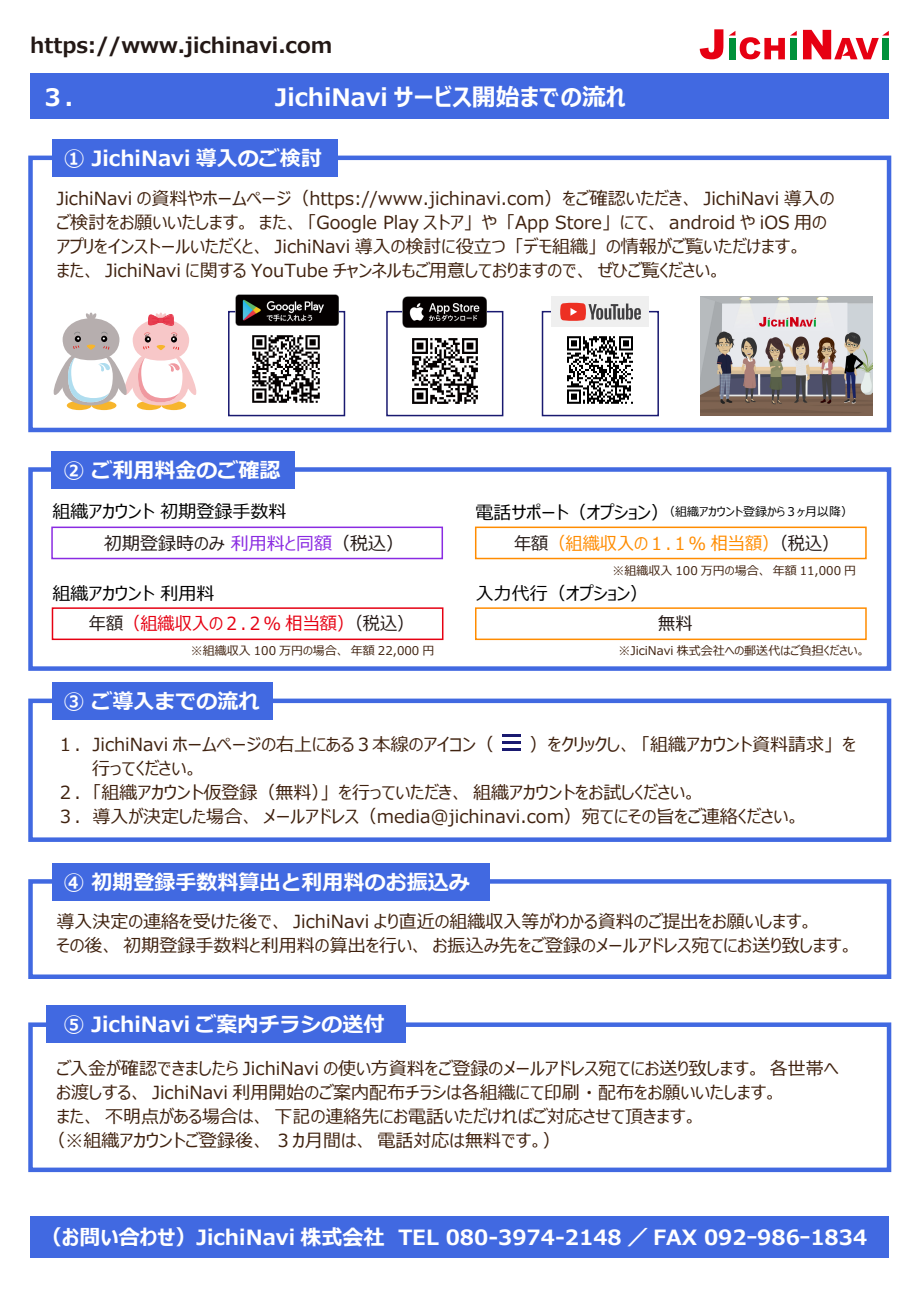
<style>
.page{position:relative;width:919px;height:1289px;background:#fff}
.page>*{position:absolute;margin:0;border:0;box-sizing:border-box;transform-origin:0 0}
.t1{font:700 24px "Meiryo UI";color:#fff}
.t2{font:700 21px "Meiryo";color:#fff}
.t3{font:700 21px "Meiryo UI";color:#fff}
.t4{font:700 21px "Meiryo UI";color:#231815}
.t5{font:18px/24px "Meiryo UI";color:#40220f}
.t6{font:italic 18px/31px "Meiryo UI";color:#000}
.t7{font:18px/30px "Meiryo UI";color:#e60012;scale:.95 1}
.t8{font:18px "Meiryo UI";color:#ff8c00;scale:.95 1}
.t9{font:18px "Meiryo UI";color:#231815;scale:.95 1}
.t10{font:12px "Meiryo UI";color:#40220f}
.t11{font:italic 12px "Meiryo UI";color:#000}
.s1{font-style:normal;color:#231815}
.s2{font-style:normal;color:#8a2be2}
.s3{font-style:italic;color:#000}
.s4{color:#231815}
.s5{font-size:18px}
</style>
<div class="page">
<div style="left:161px;top:401px;width:25px;height:9px;background:#f7b52c;border-radius:50%"></div>
<div style="left:137px;top:401px;width:24px;height:9px;background:#f7b52c;border-radius:50%"></div>
<div style="left:92px;top:401px;width:24px;height:9px;background:#f7b52c;border-radius:50%"></div>
<div style="left:67px;top:401px;width:25px;height:9px;background:#f7b52c;border-radius:50%"></div>
<svg style="left:53px;top:312px;width:144px;height:93px"></svg>
<div style="left:790px;top:38px;width:6px;height:21px;background:#00913a"></div>
<svg style="left:803px;top:30px;width:85px;height:29px"></svg>
<svg style="left:790px;top:31px;width:6px;height:5px"></svg>
<svg style="left:699px;top:29px;width:85px;height:30px"></svg>
<div style="left:228px;top:311px;width:117px;height:105px;border:2px solid #191970"></div>
<img style="left:235px;top:295px;width:104px;height:30px">
<img style="left:252px;top:335px;width:68px;height:68px">
<div style="left:386px;top:311px;width:117px;height:105px;border:2px solid #191970"></div>
<img style="left:403px;top:296px;width:83px;height:31px">
<img style="left:412px;top:338px;width:66px;height:66px">
<img style="left:700px;top:296px;width:172px;height:119px">
<div style="left:30px;top:73px;width:858px;height:45px;background:#4169e1"></div>
<div style="left:31px;top:1216px;width:858px;height:42px;background:#4169e1"></div>
<div style="left:28px;top:155px;width:863px;height:277px;border:4px solid #4169e1"></div>
<div style="left:52px;top:139px;width:285px;height:38px;background:#4169e1"></div>
<div style="left:28px;top:467px;width:863px;height:204px;border:4px solid #4169e1"></div>
<div style="left:52px;top:451px;width:243px;height:37px;background:#4169e1"></div>
<div style="left:28px;top:698px;width:863px;height:144px;border:4px solid #4169e1"></div>
<div style="left:52px;top:682px;width:220px;height:38px;background:#4169e1"></div>
<div style="left:28px;top:879px;width:863px;height:100px;border:4px solid #4169e1"></div>
<div style="left:52px;top:863px;width:437px;height:37px;background:#4169e1"></div>
<div style="left:28px;top:1022px;width:863px;height:150px;border:4px solid #4169e1"></div>
<div style="left:46px;top:1004px;width:359px;height:38px;background:#4169e1"></div>
<div style="left:51px;top:526px;width:392px;height:33px;border:2px solid #8a2be2"></div>
<div style="left:52px;top:607px;width:391px;height:33px;border:2px solid #e60012"></div>
<div style="left:475px;top:526px;width:391px;height:33px;border:2px solid #ff8c00"></div>
<div style="left:475px;top:607px;width:391px;height:33px;border:2px solid #ff8c00"></div>
<svg style="left:502px;top:741px;width:18px;height:2px"></svg>
<hr style="left:502px;top:734px;width:18px;height:3px;background:#191970">
<hr style="left:502px;top:747px;width:18px;height:3px;background:#191970">
<div style="left:541px;top:311px;width:118px;height:105px;border:2px solid #191970"></div>
<img style="left:567px;top:336px;width:66px;height:68px">
<div style="left:551px;top:296px;width:98px;height:31px;background:#efefef"></div>
<svg style="left:560px;top:303px;width:80px;height:18px"></svg>
<p class="t4" style="left:30px;top:31px;width:303px">https://www.jichinavi.com</p>
<p class="t1" style="left:41px;top:80px;width:34px">３.</p>
<p class="t1" style="left:275px;top:80px;width:352px">JichiNavi サービス開始までの流れ</p>
<p class="t2" style="left:64px;top:144px;width:259px">① JichiNavi 導入のご検討</p>
<p class="t5" style="left:56px;top:187px;width:779px">JichiNavi の資料やホームページ（https://www.jichinavi.com）をご確認いただき、 JichiNavi 導入のご検討をお願いいたします。また、「Google Play ストア」や「App Store」にて、 android や iOS 用のアプリをインストールいただくと、 JichiNavi 導入の検討に役立つ「デモ組織」の情報がご覧いただけます。<br>また、 JichiNavi に関する YouTube チャンネルもご用意しておりますので、ぜひご覧ください。</p>
<p class="t2" style="left:63px;top:455px;width:218px">② ご利用料金のご確認</p>
<p class="t6" style="left:104px;top:497px;width:302px;text-indent:-52px">組織アカウント 初期登録手数料<br><span class="s1">初期登録時のみ</span> <span class="s2">利用料と同額</span><span class="s1">（税込）</span></p>
<p class="t7" style="left:89px;top:580px;width:344px;text-indent:-37px"><span class="s3">組織アカウント 利用料<br></span><span class="s4">年額</span>（組織収入の２.２% 相当額）<span class="s4">（税込）</span></p>
<p class="t10" style="left:191px;top:642px;width:245px">※組織収入 100 万円の場合、年額 22,000 円</p>
<p class="t2" style="left:63px;top:687px;width:197px">③ ご導入までの流れ</p>
<p class="t11" style="left:475px;top:503px;width:379px"><span class="s5">電話サポート（オプション）</span>（組織アカウント登録から３ヶ月以降）</p>
<p class="t8" style="left:514px;top:530px;width:344px"><span class="s4">年額</span>（組織収入の１.１% 相当額）<span class="s4">（税込）</span></p>
<p class="t10" style="left:612px;top:562px;width:245px">※組織収入 100 万円の場合、年額 11,000 円</p>
<p class="t6" style="left:475px;top:579px;width:174px">入力代行（オプション）</p>
<p class="t9" style="left:658px;top:611px;width:38px">無料</p>
<p class="t10" style="left:618px;top:642px;width:248px">※JiciNavi 株式会社への郵送代はご負担ください。</p>
<p class="t5" style="left:56px;top:733px;width:801px">１．JichiNavi ホームページの右上にある３本線のアイコン（　　　）をクリックし、「組織アカウント資料請求」を　　　行ってください。<br>２．「組織アカウント仮登録（無料）」を行っていただき、組織アカウントをお試しください。<br>３．導入が決定した場合、メールアドレス（media@jichinavi.com）宛てにその旨をご連絡ください。</p>
<p class="t2" style="left:63px;top:867px;width:407px">④ 初期登録手数料算出と利用料のお振込み</p>
<p class="t5" style="left:56px;top:910px;width:798px">導入決定の連絡を受けた後で、 JichiNavi より直近の組織収入等がわかる資料のご提出をお願いします。<br>その後、初期登録手数料と利用料の算出を行い、お振込み先をご登録のメールアドレス宛てにお送り致します。</p>
<p class="t2" style="left:63px;top:1009px;width:322px">⑤ JichiNavi ご案内チラシの送付</p>
<p class="t5" style="left:56px;top:1057px;width:783px">ご入金が確認できましたら JichiNavi の使い方資料をご登録のメールアドレス宛てにお送り致します。各世帯へ</p>
<p class="t5" style="left:56px;top:1081px;width:723px">お渡しする、 JichiNavi 利用開始のご案内配布チラシは各組織にて印刷・配布をお願いいたします。</p>
<p class="t5" style="left:56px;top:1105px;width:642px">また、不明点がある場合は、下記の連絡先にお電話いただければご対応させて頂きます。</p>
<p class="t5" style="left:47px;top:1129px;width:515px">（※組織アカウントご登録後、３カ月間は、電話対応は無料です。）</p>
<p class="t3" style="left:41px;top:1222px;width:827px">（お問い合わせ）JichiNavi 株式会社　TEL 080-3974-2148 ／ FAX 092ｰ986ｰ1834</p>
</div>
